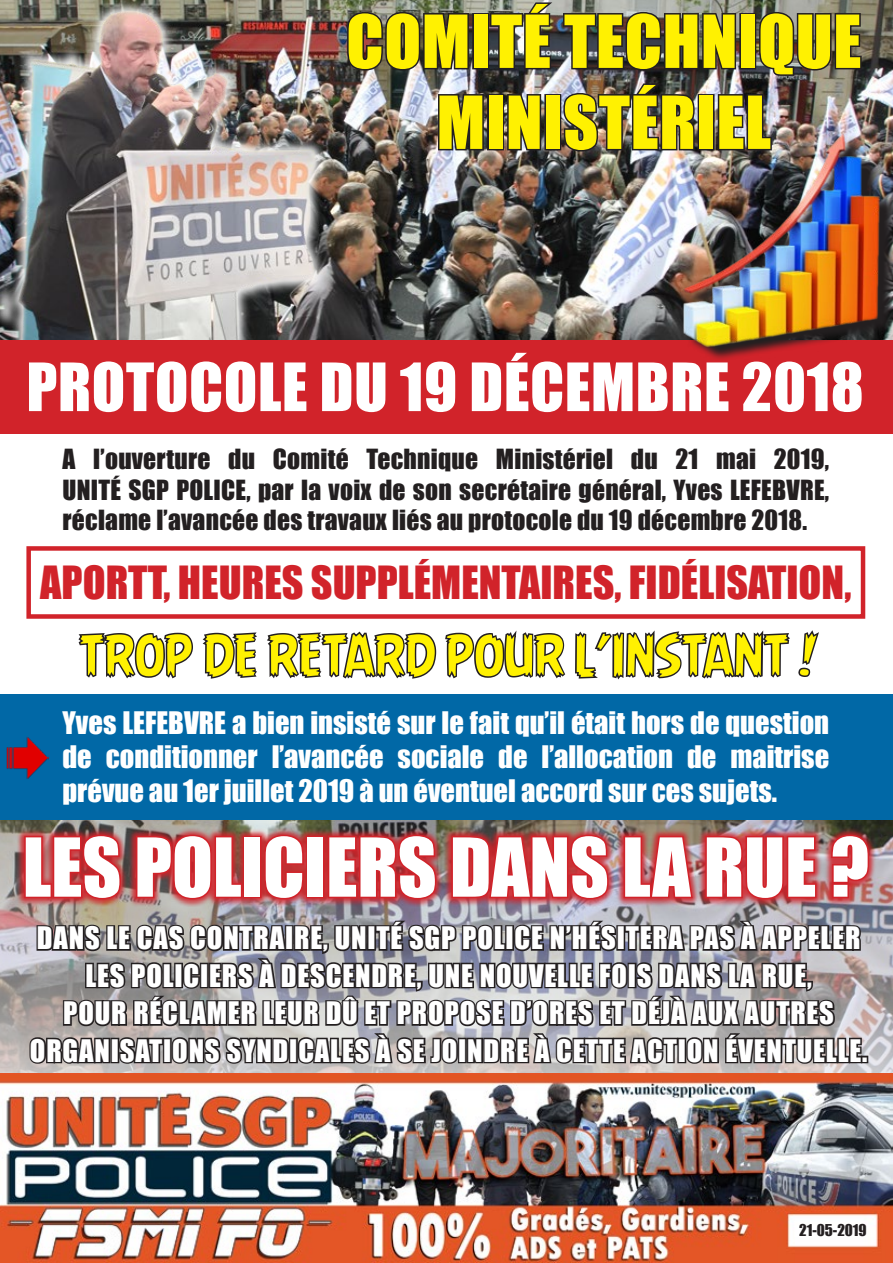
<style>
.page{position:relative;width:893px;height:1263px;background:#fff}
.page>*{position:absolute;margin:0;border:0;box-sizing:border-box;transform-origin:0 0}
.t1{font:75px "Impact";color:#fff}
.t2{font:67.5px "Impact";letter-spacing:.01em;color:#fff101}
.t3{font:61.5px "Impact";letter-spacing:.01em;color:#fff}
.t4{font:52.5px "Angry Birds";color:#fff101}
.t5{font:42px "Impact";color:#d1232a}
.t6{font:28.5px "Impact";letter-spacing:.03em;color:#fff}
.t7{font:28.5px/34.2px "Impact";color:#fff}
.t8{font:25.5px/30.6px "Impact";letter-spacing:.01em;color:#231f20}
.t9{font:15px "Impact";color:#231f20}
</style>
<div class="page">
<img style="left:0;top:820px;width:893px;height:254px">
<img style="left:328px;top:0;width:565px;height:340px">
<div style="left:0;top:694px;width:893px;height:126px;background:#0168a6"></div>
<img style="left:6px;top:737px;width:43px;height:42px">
<div style="left:26px;top:546px;width:839px;height:73px;border:4px solid #d1232a"></div>
<svg style="left:76px;top:614px;width:118px;height:65px"></svg>
<svg style="left:200px;top:614px;width:367px;height:65px"></svg>
<svg style="left:575px;top:630px;width:244px;height:50px"></svg>
<img style="left:0;top:1074px;width:893px;height:188px">
<div style="left:0;top:0;width:328px;height:404px;background:#fff;opacity:.97"></div>
<img style="left:0;top:0;width:316px;height:340px">
<div style="left:0;top:340px;width:893px;height:94px;background:#d1232a"></div>
<img style="left:345px;top:0;width:518px;height:153px">
<svg style="left:701px;top:134px;width:192px;height:225px"></svg>
<img style="left:673px;top:130px;width:215px;height:220px">
<img style="left:23px;top:823px;width:848px;height:274px">
<p class="t2" style="left:346px;top:-11px;width:517px">COMITÉ TECHNIQUE</p>
<p class="t2" style="left:437px;top:70px;width:336px">MINISTÉRIEL</p>
<p class="t3" style="left:26px;top:339px;width:839px">PROTOCOLE DU 19 DÉCEMBRE 2018</p>
<p class="t8" style="left:63px;top:443px;width:768px">A l’ouverture du Comité Technique Ministériel du 21 mai 2019,</p>
<p class="t8" style="left:63px;top:474px;width:768px">UNITÉ SGP POLICE, par la voix de son secrétaire général, Yves LEFEBVRE, réclame l’avancée des travaux liés au protocole du 19 décembre 2018.</p>
<p class="t5" style="left:40px;top:550px;width:813px">APORTT, HEURES SUPPLÉMENTAIRES, FIDÉLISATION,</p>
<p class="t4" style="left:79px;top:620px;width:739px">TROP DE RETARD POUR L’INSTANT !</p>
<p class="t7" style="left:63px;top:705px;width:768px">Yves LEFEBVRE a bien insisté sur le fait qu’il était hors de question de conditionner l’avancée sociale de l’allocation de maitrise</p>
<p class="t7" style="left:63px;top:773px;width:716px">prévue au 1er juillet 2019 à un éventuel accord sur ces sujets.</p>
<p class="t1" style="left:23px;top:809px;width:848px">LES POLICIERS DANS LA RUE ?</p>
<p class="t6" style="left:37px;top:916px;width:825px">DANS LE CAS CONTRAIRE, UNITÉ SGP POLICE N’HÉSITERA PAS À APPELER</p>
<p class="t6" style="left:85px;top:953px;width:728px">LES POLICIERS À DESCENDRE, UNE NOUVELLE FOIS DANS LA RUE,</p>
<p class="t6" style="left:63px;top:991px;width:772px">POUR RÉCLAMER LEUR DÛ ET PROPOSE D’ORES ET DÉJÀ AUX AUTRES</p>
<p class="t6" style="left:30px;top:1028px;width:839px">ORGANISATIONS SYNDICALES À SE JOINDRE À CETTE ACTION ÉVENTUELLE.</p>
<p class="t9" style="left:799px;top:1218px;width:69px">21-05-2019</p>
</div>
